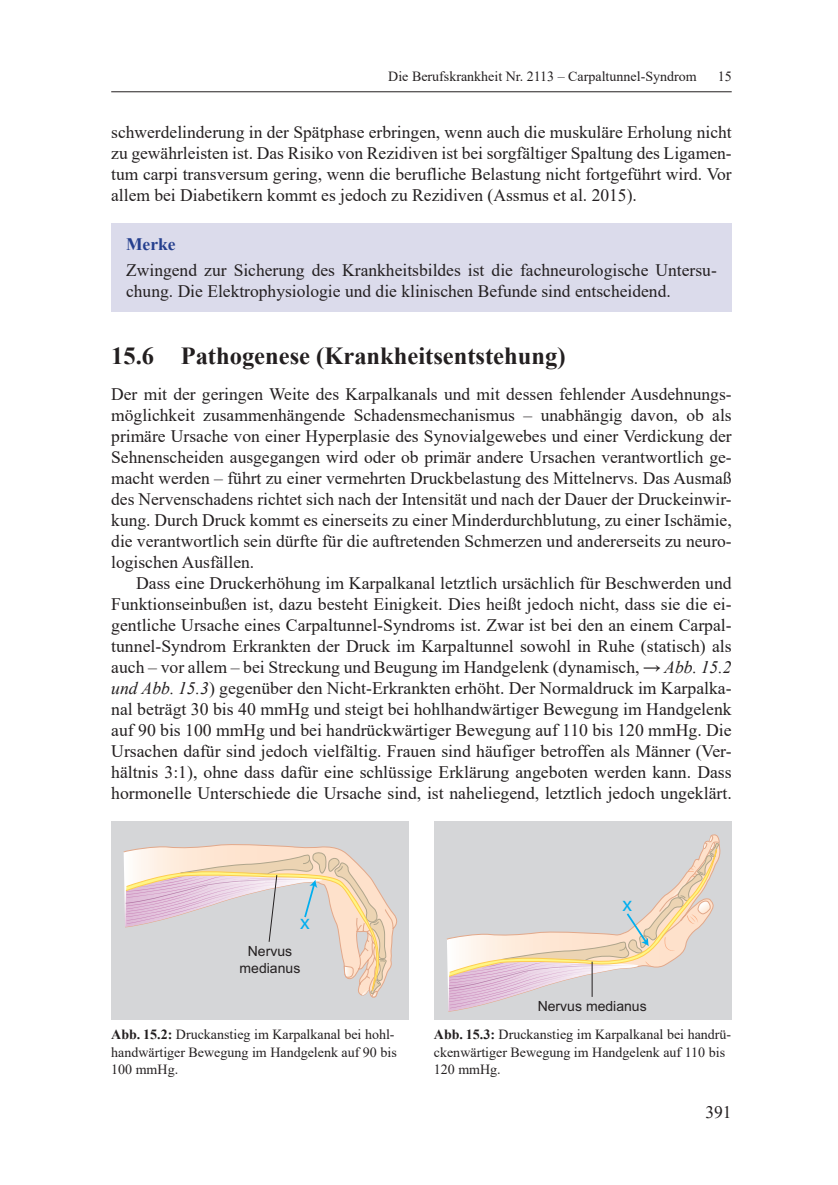
<style>
.page{position:relative;width:838px;height:1185px;background:#fff}
.page>*{position:absolute;margin:0;border:0;box-sizing:border-box;transform-origin:0 0}
.t1{font:700 24.5px "Times New Roman";color:#231f20}
.t2{font:21px "Myriad Pro";color:#00aeef}
.t3{font:17.5px/21px "Times New Roman";color:#231f20;text-align:justify}
.t4{font:700 17.5px "Times New Roman";color:#253f8e}
.t5{font:14px/17.5px "Times New Roman";color:#231f20}
.t6{font:14px/16.8px "Arial";color:#231f20;text-align:center}
.s1{font-style:italic}
.s2{font-weight:700}
</style>
<div class="page">
<hr style="left:111px;top:91px;width:620px;height:1px;background:#231f20">
<div style="left:111px;top:223px;width:620px;height:89px;background:#dbdbeb"></div>
<div style="left:434px;top:821px;width:297px;height:199px;background:#d5d6d8"></div>
<svg style="left:448px;top:835px;width:272px;height:176px"></svg>
<div style="left:111px;top:821px;width:298px;height:199px;background:#d5d6d8"></div>
<svg style="left:123px;top:844px;width:275px;height:130px"></svg>
<svg style="left:125px;top:851px;width:262px;height:147px"></svg>
<p class="t5" style="left:388px;top:67px;width:310px">Die Berufskrankheit Nr. 2113 – Carpaltunnel-Syndrom</p>
<p class="t5" style="left:717px;top:67px;width:15px">15</p>
<p class="t3" style="left:111px;top:121px;width:622px">schwerdelinderung in der Spätphase erbringen, wenn auch die muskuläre Erholung nicht zu gewährleisten ist. Das Risiko von Rezidiven ist bei sorgfältiger Spaltung des Ligamen&shy;tum carpi transversum gering, wenn die berufliche Belastung nicht fortgeführt wird. Vor allem bei Diabetikern kommt es jedoch zu Rezidiven (Assmus et al. 2015).</p>
<p class="t4" style="left:126px;top:231px;width:51px">Merke</p>
<p class="t3" style="left:126px;top:259px;width:592px">Zwingend zur Sicherung des Krankheitsbildes ist die fachneurologische Untersu&shy;chung. Die Elektrophysiologie und die klinischen Befunde sind entscheidend.</p>
<h1 class="t1" style="left:111px;top:338px;width:455px">15.6 Pathogenese (Krankheitsentstehung)</h1>
<p class="t3" style="left:111px;top:383px;width:622px">Der mit der geringen Weite des Karpalkanals und mit dessen fehlender Ausdehnungs&shy;möglichkeit zusammenhängende Schadensmechanismus – unabhängig davon, ob als primäre Ursache von einer Hyperplasie des Synovialgewebes und einer Verdickung der Sehnenscheiden ausgegangen wird oder ob primär andere Ursachen verantwortlich ge&shy;macht werden – führt zu einer vermehrten Druckbelastung des Mittelnervs. Das Ausmaß des Nervenschadens richtet sich nach der Intensität und nach der Dauer der Druckeinwir&shy;kung. Durch Druck kommt es einerseits zu einer Minderdurchblutung, zu einer Ischämie, die verantwortlich sein dürfte für die auftretenden Schmerzen und andererseits zu neuro&shy;logischen Ausfällen.</p>
<p class="t3" style="left:111px;top:572px;width:622px;text-indent:25px">Dass eine Druckerhöhung im Karpalkanal letztlich ursächlich für Beschwerden und Funktionseinbußen ist, dazu besteht Einigkeit. Dies heißt jedoch nicht, dass sie die ei&shy;gentliche Ursache eines Carpaltunnel-Syndroms ist. Zwar ist bei den an einem Carpal&shy;tunnel-Syndrom Erkrankten der Druck im Karpaltunnel sowohl in Ruhe (statisch) als auch – vor allem – bei Streckung und Beugung im Handgelenk (dynamisch, <span class="s1">→ Abb. 15.2 und Abb. 15.3</span>) gegenüber den Nicht-Erkrankten erhöht. Der Normaldruck im Karpalka&shy;nal beträgt 30 bis 40 mmHg und steigt bei hohlhandwärtiger Bewegung im Handgelenk auf 90 bis 100 mmHg und bei handrückwärtiger Bewegung auf 110 bis 120 mmHg. Die Ursachen dafür sind jedoch vielfältig. Frauen sind häufiger betroffen als Männer (Ver&shy;hältnis 3:1), ohne dass dafür eine schlüssige Erklärung angeboten werden kann. Dass hormonelle Unterschiede die Ursache sind, ist naheliegend, letztlich jedoch ungeklärt.</p>
<p class="t2" style="left:300px;top:908px;width:11px">x</p>
<p class="t6" style="left:239px;top:942px;width:62px">Nervus medianus</p>
<p class="t5" style="left:111px;top:1025px;width:285px"><span class="s2">Abb. 15.2:</span> Druckanstieg im Karpalkanal bei hohl-</p>
<p class="t5" style="left:111px;top:1043px;width:287px">handwärtiger Bewegung im Handgelenk auf 90 bis<br>100 mmHg.</p>
<p class="t2" style="left:622px;top:891px;width:11px">x</p>
<p class="t6" style="left:537px;top:998px;width:110px">Nervus medianus</p>
<p class="t5" style="left:434px;top:1043px;width:293px">ckenwärtiger Bewegung im Handgelenk auf 110 bis<br>120 mmHg.</p>
<p class="t5" style="left:434px;top:1025px;width:299px"><span class="s2">Abb. 15.3:</span> Druckanstieg im Karpalkanal bei handrü-</p>
<p class="t3" style="left:705px;top:1101px;width:28px">391</p>
</div>
